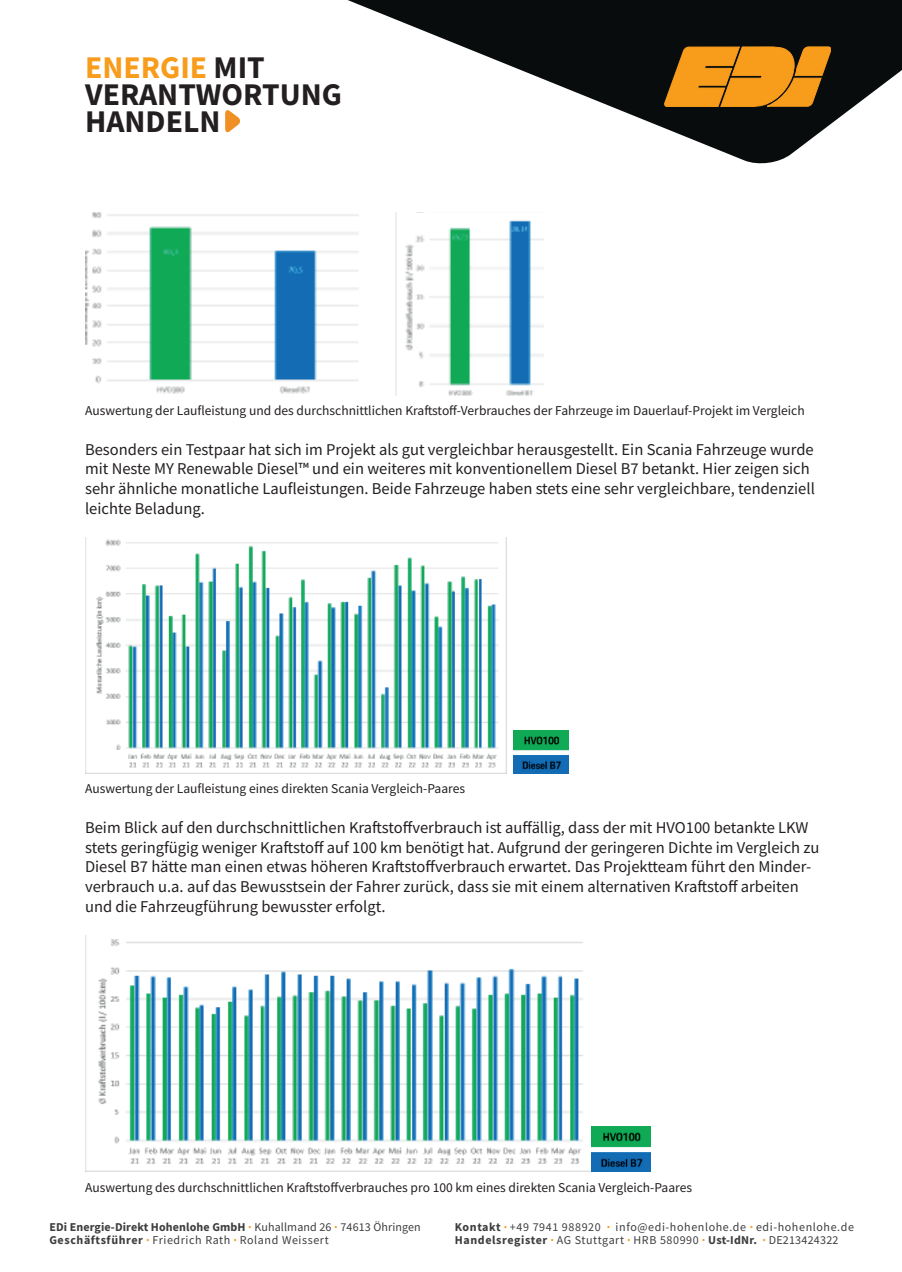
<style>
.page{position:relative;width:902px;height:1272px;background:#fff}
.page>*{position:absolute;margin:0;border:0;box-sizing:border-box;transform-origin:0 0}
.t1{font:700 31.65px/27.2px "Source Sans Pro";color:#231f20}
.t2{font:16.5px/19.8px "Source Sans Pro";color:#231f20}
.t3{font:13.5px "Source Sans Pro";color:#231f20}
.t4{font:12px/13.5px "Source Sans Pro";letter-spacing:.05em;color:#3e3e3f}
.s1{color:#f89c1c}
.s2{font-weight:700}
</style>
<div class="page">
<svg style="left:348px;top:0;width:553px;height:164px;fill:#080c0c"></svg>
<svg style="left:664px;top:47px;width:166px;height:60px;background:#cf8319"></svg>
<img style="left:85px;top:213px;width:273px;height:180px">
<img style="left:395px;top:213px;width:148px;height:182px">
<img style="left:85px;top:537px;width:421px;height:236px">
<img style="left:513px;top:731px;width:56px;height:42px">
<img style="left:85px;top:935px;width:506px;height:236px">
<img style="left:591px;top:1126px;width:59px;height:45px">
<svg style="left:225px;top:110px;width:15px;height:23px"></svg>
<h1 class="t1" style="left:85px;top:53px;width:258px"><span class="s1">ENERGIE</span> MIT<br>VERANTWORTUNG<br>HANDELN</h1>
<p class="t3" style="left:85px;top:402px;width:721px">Auswertung der Laufleistung und des durchschnittlichen Kraftstoff-Verbrauches der Fahrzeuge im Dauerlauf-Projekt im Vergleich</p>
<p class="t2" style="left:85px;top:439px;width:731px">Besonders ein Testpaar hat sich im Projekt als gut vergleichbar herausgestellt. Ein Scania Fahrzeuge wurde mit Neste MY Renewable Diesel™ und ein weiteres mit konventionellem Diesel B7 betankt. Hier zeigen sich sehr ähnliche monatliche Laufleistungen. Beide Fahrzeuge haben stets eine sehr vergleichbare, tendenziell leichte Beladung.</p>
<p class="t3" style="left:85px;top:780px;width:381px">Auswertung der Laufleistung eines direkten Scania Vergleich-Paares</p>
<p class="t2" style="left:85px;top:817px;width:735px">Beim Blick auf den durchschnittlichen Kraftstoffverbrauch ist auffällig, dass der mit HVO100 betankte LKW stets geringfügig weniger Kraftstoff auf 100 km benötigt hat. Aufgrund der geringeren Dichte im Vergleich zu Diesel B7 hätte man einen etwas höheren Kraftstoffverbrauch erwartet. Das Projektteam führt den Minder&shy;verbrauch u.a. auf das Bewusstsein der Fahrer zurück, dass sie mit einem alternativen Kraftstoff arbeiten und die Fahrzeugführung bewusster erfolgt.</p>
<p class="t3" style="left:85px;top:1178px;width:608px">Auswertung des durchschnittlichen Kraftstoffverbrauches pro 100 km eines direkten Scania Vergleich-Paares</p>
<p class="t4" style="left:49px;top:1219px;width:373px"><span class="s2">EDi Energie-Direkt Hohenlohe GmbH</span> <sup>.</sup> Kuhallmand 26 <sup>.</sup> 74613 Öhringen<br><span class="s2">Geschäftsführer</span> <sup>.</sup> Friedrich Rath <sup>.</sup> Roland Weissert</p>
<p class="t4" style="left:455px;top:1219px;width:400px"><span class="s2">Kontakt</span> <sup>.</sup> +49 7941 988920 <sup>.</sup> info@edi-hohenlohe.de <sup>.</sup> edi-hohenlohe.de<br><span class="s2">Handelsregister</span> <sup>.</sup> AG Stuttgart <sup>.</sup> HRB 580990 <sup>.</sup> <span class="s2">Ust-IdNr.</span> <sup>.</sup> DE213424322</p>
</div>
